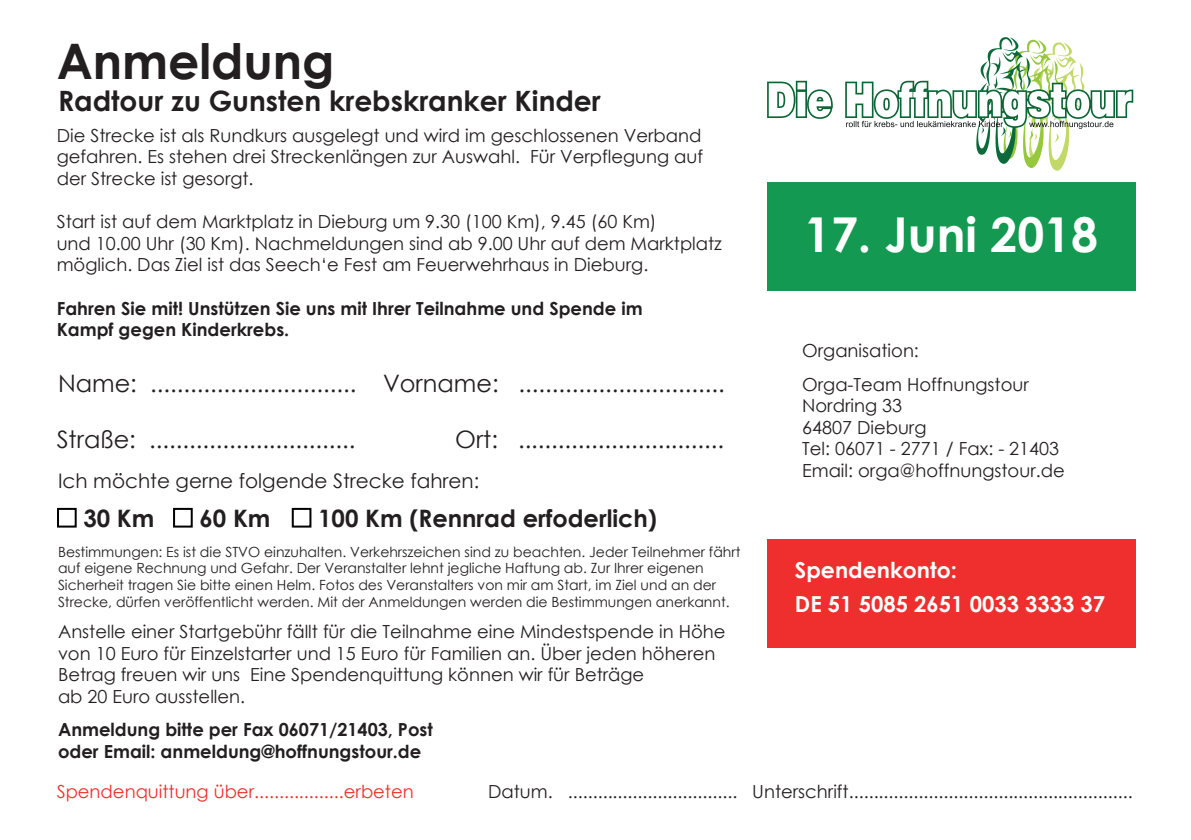
<style>
.page{position:relative;width:1191px;height:840px;background:#fff}
.page>*{position:absolute;margin:0;border:0;box-sizing:border-box;transform-origin:0 0}
.t1{font:700 48.8px "Century Gothic";color:#231f20}
.t2{font:700 48px "Century Gothic";color:#fff}
.t3{font:700 28px "Century Gothic";color:#231f20}
.t4{font:24px "Century Gothic";color:#231f20}
.t5{font:700 24px "Century Gothic";color:#231f20}
.t6{font:700 22px/34.4px "Century Gothic";color:#fff}
.t7{font:20px "Century Gothic";color:#231f20}
.t8{font:18px/21.6px "Century Gothic";color:#231f20}
.t9{font:700 18px/21.6px "Century Gothic";color:#231f20}
.t10{font:18px "Century Gothic";color:#ee2f2d}
.t11{font:14px/16.8px "Century Gothic";color:#231f20}
</style>
<div class="page">
<svg style="left:767px;top:37px;width:366px;height:133px"></svg>
<div style="left:57px;top:507px;width:20px;height:20px;border:2px solid #000001"></div>
<div style="left:173px;top:507px;width:20px;height:20px;border:2px solid #000001"></div>
<div style="left:292px;top:507px;width:19px;height:20px;border:2px solid #000001"></div>
<div style="left:767px;top:182px;width:368px;height:108px;background:#139951"></div>
<div style="left:767px;top:539px;width:368px;height:108px;background:#ee2f2d"></div>
<h1 class="t1" style="left:57px;top:24px;width:279px">Anmeldung</h1>
<h3 class="t3" style="left:58px;top:80px;width:544px">Radtour zu Gunsten krebskranker Kinder</h3>
<p class="t8" style="left:57px;top:124px;width:648px;text-align:justify">Die Strecke ist als Rundkurs ausgelegt und wird im geschlossenen Verband gefahren. Es stehen drei Streckenlängen zur Auswahl. Für Verpflegung auf der Strecke ist gesorgt.</p>
<p class="t8" style="left:57px;top:210px;width:666px">Start ist auf dem Marktplatz in Dieburg um 9.30 (100 Km), 9.45 (60 Km)<br>und 10.00 Uhr (30 Km). Nachmeldungen sind ab 9.00 Uhr auf dem Marktplatz möglich. Das Ziel ist das Seech‘e Fest am Feuerwehrhaus in Dieburg.</p>
<p class="t9" style="left:57px;top:296px;width:587px">Fahren Sie mit! Unstützen Sie uns mit Ihrer Teilnahme und Spende im<br>Kampf gegen Kinderkrebs.</p>
<h2 class="t2" style="left:804px;top:197px;width:295px">17. Juni 2018</h2>
<p class="t8" style="left:802px;top:333px;width:228px;line-height:33.6px">Organisation:<br>Orga-Team Hoffnungstour</p>
<p class="t8" style="left:802px;top:394px;width:264px">Nordring 33<br>64807 Dieburg<br>Tel: 06071 - 2771 / Fax: - 21403<br>Email: orga@hoffnungstour.de</p>
<h3 class="t4" style="left:58px;top:367px;width:668px">Name: ............................... Vorname: ...............................</h3>
<h3 class="t4" style="left:57px;top:422px;width:300px">Straße: ...............................</h3>
<h3 class="t4" style="left:455px;top:422px;width:270px">Ort: ...............................</h3>
<p class="t7" style="left:58px;top:466px;width:423px">Ich möchte gerne folgende Strecke fahren:</p>
<h3 class="t5" style="left:83px;top:499px;width:73px">30 Km</h3>
<h3 class="t5" style="left:199px;top:499px;width:73px">60 Km</h3>
<h3 class="t5" style="left:318px;top:499px;width:340px">100 Km (Rennrad erfoderlich)</h3>
<p class="t11" style="left:58px;top:542px;width:684px">Bestimmungen: Es ist die STVO einzuhalten. Verkehrszeichen sind zu beachten. Jeder Teilnehmer fährt auf eigene Rechnung und Gefahr. Der Veranstalter lehnt jegliche Haftung ab. Zur Ihrer eigenen Sicherheit tragen Sie bitte einen Helm. Fotos des Veranstalters von mir am Start, im Ziel und an der Strecke, dürfen veröffentlicht werden. Mit der Anmeldungen werden die Bestimmungen anerkannt.</p>
<p class="t8" style="left:58px;top:620px;width:669px">Anstelle einer Startgebühr fällt für die Teilnahme eine Mindestspende in Höhe von 10 Euro für Einzelstarter und 15 Euro für Familien an. Über jeden höheren Betrag freuen wir uns Eine Spendenquittung können wir für Beträge<br>ab 20 Euro ausstellen.</p>
<p class="t9" style="left:58px;top:717px;width:376px">Anmeldung bitte per Fax 06071/21403, Post oder Email: anmeldung@hoffnungstour.de</p>
<p class="t8" style="left:488px;top:779px;width:646px">Datum. .................................. Unterschrift.........................................................</p>
<p class="t6" style="left:795px;top:551px;width:312px">Spendenkonto:<br>DE 51 5085 2651 0033 3333 37</p>
<p class="t10" style="left:57px;top:778px;width:358px">Spendenquittung über..................erbeten</p>
</div>
